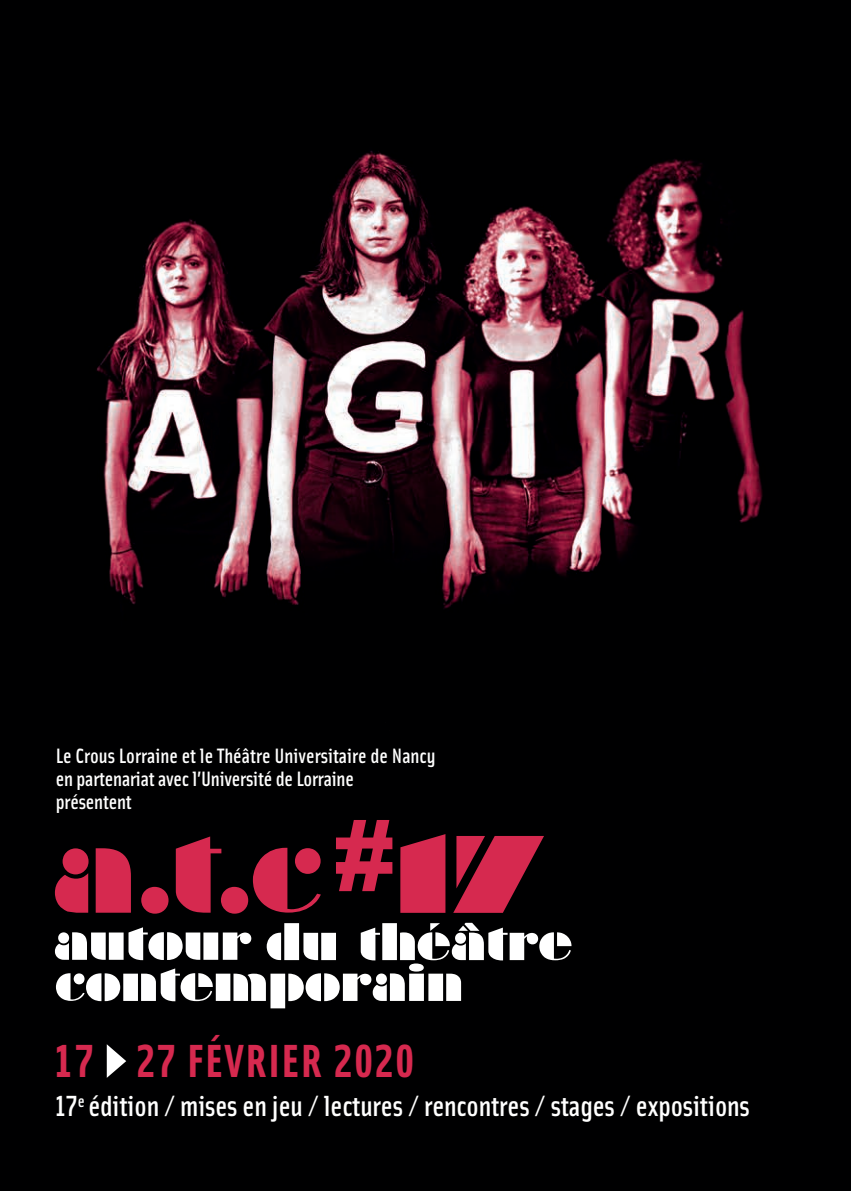
<style>
.page{position:relative;width:851px;height:1191px;background:#fff}
.page>*{position:absolute;margin:0;border:0;box-sizing:border-box;transform-origin:0 0}
.t1{font:46.6px "Solex Bold Lining";letter-spacing:.02em;color:#d6294f}
.t2{font:29.2px "Solex Medium Lining";letter-spacing:-.005em;color:#fff}
.t3{font:500 20.8px/23px "Solex";letter-spacing:-.01em;color:#fff}
</style>
<div class="page">
<img style="left:0;top:0;width:850px;height:1191px">
<svg style="left:107px;top:1044px;width:19px;height:33px"></svg>
<svg style="left:55px;top:922px;width:516px;height:86px"></svg>
<svg style="left:55px;top:836px;width:266px;height:77px;background:#651326"></svg>
<svg style="left:336px;top:820px;width:56px;height:71px;background:#861931"></svg>
<svg style="left:400px;top:834px;width:45px;height:79px;background:#c12547"></svg>
<svg style="left:453px;top:836px;width:91px;height:77px;background:#8a1a33"></svg>
<p class="t3" style="left:56px;top:743px;width:381px">Le Crous Lorraine et le Théâtre Universitaire de Nancy en partenariat avec l’Université de Lorraine<br>présentent</p>
<h1 class="t1" style="left:54px;top:1030px;width:362px">17 27 FÉVRIER 2020</h1>
<h2 class="t2" style="left:54px;top:1087px;width:697px">17<sup>e</sup> édition / mises en jeu / lectures / rencontres / stages / expositions</h2>
</div>
